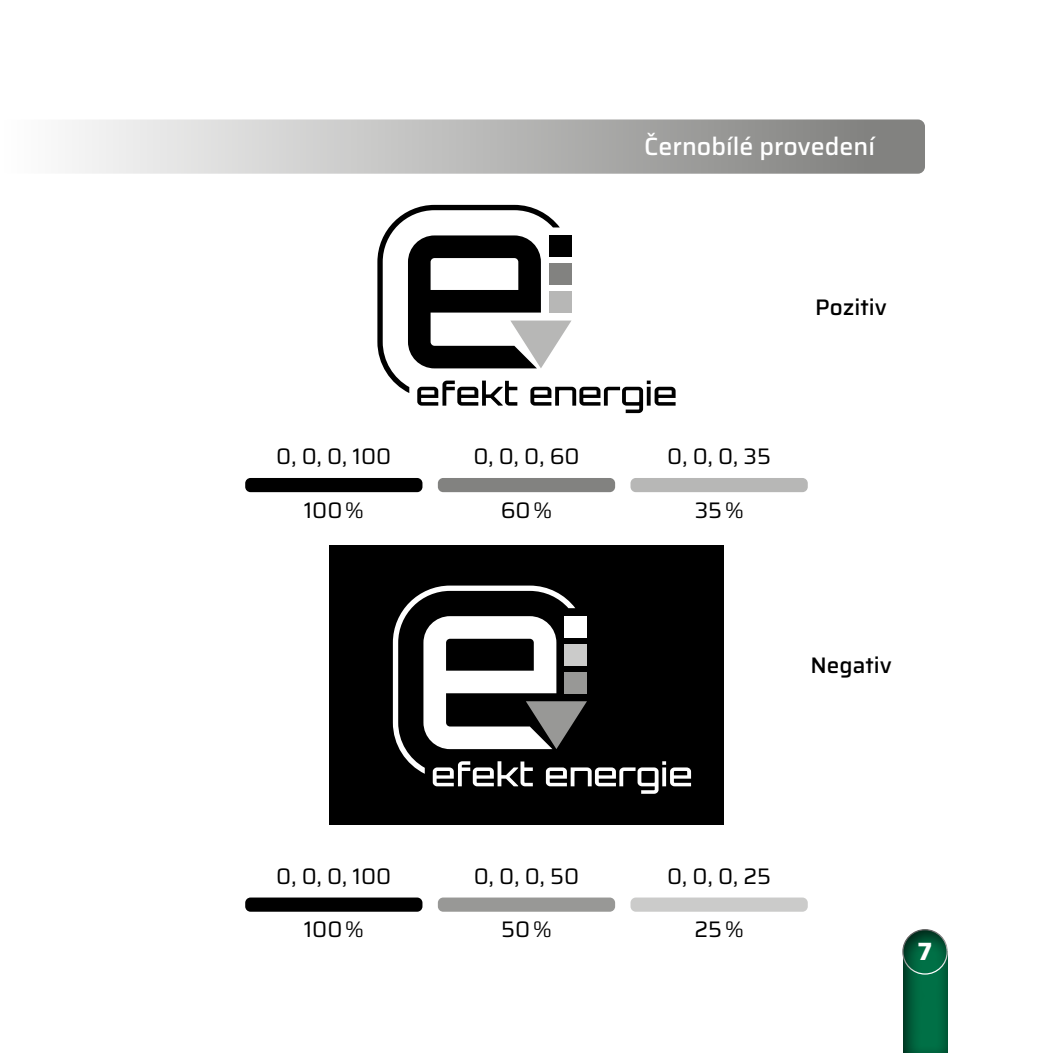
<style>
.page{position:relative;width:1053px;height:1053px;background:#fff}
.page>*{position:absolute;margin:0;border:0;box-sizing:border-box;transform-origin:0 0}
.t1{font:500 25px "Saira";color:#fff}
.t2{font:700 25px "Saira";color:#fff}
.t3{font:22.5px "Saira";color:#000}
.t4{font:500 22.5px "Saira";color:#000}
</style>
<div class="page">
<div style="left:329px;top:545px;width:394px;height:279px;background:#000"></div>
<svg style="left:393px;top:585px;width:298px;height:208px"></svg>
<svg style="left:377px;top:205px;width:298px;height:208px"></svg>
<div style="left:859px;top:894px;width:129px;height:158px;background:#000;opacity:.75"></div>
<svg style="left:72px;top:119px;width:852px;height:55px;background:#b8b8b7"></svg>
<div style="left:245px;top:478px;width:177px;height:14px;background:#000;border-radius:5px"></div>
<div style="left:245px;top:897px;width:177px;height:14px;background:#000;border-radius:5px"></div>
<div style="left:438px;top:478px;width:177px;height:14px;background:#828280;border-radius:5px"></div>
<div style="left:438px;top:897px;width:177px;height:14px;background:#989896;border-radius:5px"></div>
<div style="left:630px;top:478px;width:177px;height:14px;background:#b7b7b6;border-radius:5px"></div>
<div style="left:630px;top:897px;width:177px;height:14px;background:#cbcbca;border-radius:5px"></div>
<p class="t1" style="left:644px;top:127px;width:232px">Černobílé provedení</p>
<p class="t4" style="left:815px;top:290px;width:73px">Pozitiv</p>
<p class="t3" style="left:276px;top:439px;width:116px">0, 0, 0, 100</p>
<p class="t3" style="left:473px;top:439px;width:108px">0, 0, 0, 60</p>
<p class="t3" style="left:667px;top:439px;width:105px">0, 0, 0, 35</p>
<p class="t3" style="left:304px;top:493px;width:62px">100%</p>
<p class="t3" style="left:501px;top:493px;width:53px">60%</p>
<p class="t3" style="left:694px;top:493px;width:50px">35%</p>
<p class="t4" style="left:810px;top:647px;width:83px">Negativ</p>
<p class="t3" style="left:276px;top:858px;width:116px">0, 0, 0, 100</p>
<p class="t3" style="left:474px;top:858px;width:107px">0, 0, 0, 50</p>
<p class="t3" style="left:667px;top:858px;width:105px">0, 0, 0, 25</p>
<p class="t3" style="left:304px;top:912px;width:62px">100%</p>
<p class="t3" style="left:501px;top:912px;width:52px">50%</p>
<p class="t3" style="left:694px;top:912px;width:51px">25%</p>
<p class="t2" style="left:917px;top:932px;width:16px">7</p>
</div>
